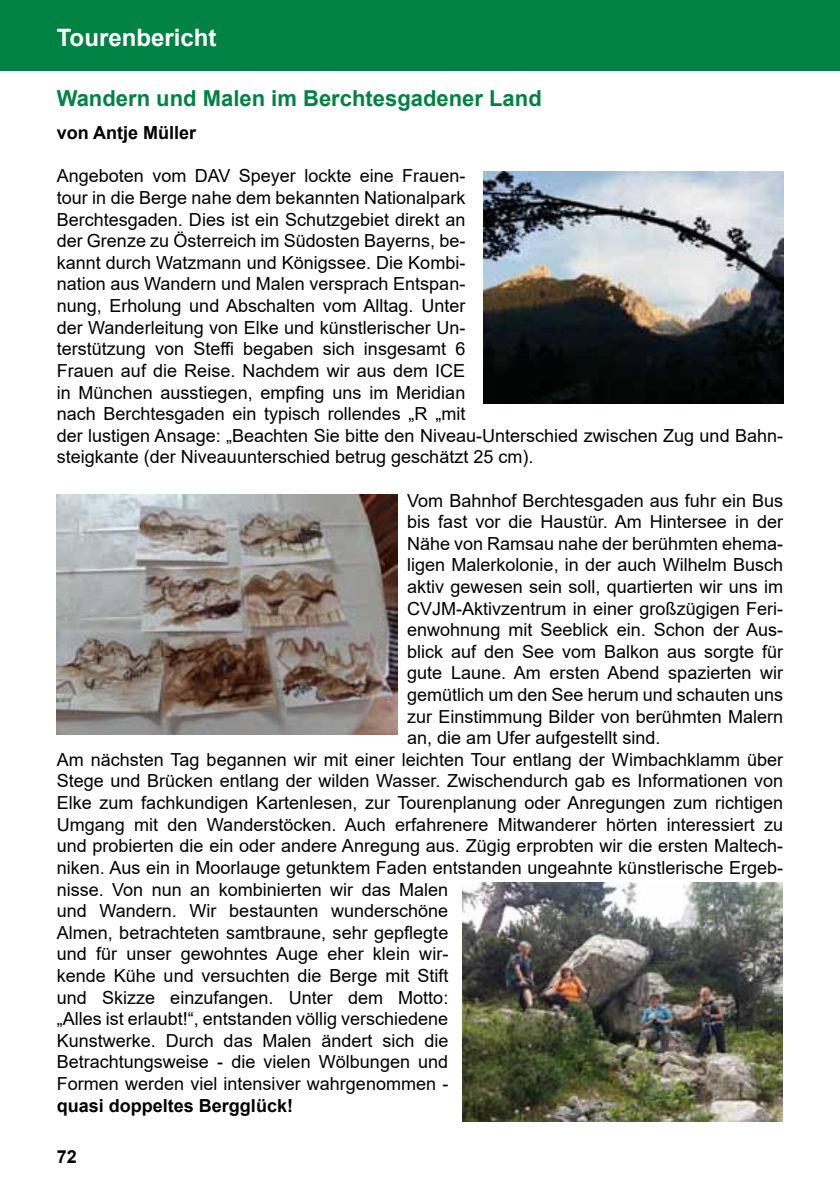
<style>
.page{position:relative;width:840px;height:1191px;background:#fff}
.page>*{position:absolute;margin:0;border:0;box-sizing:border-box;transform-origin:0 0}
.t1{font:700 24px "Arial";color:#fff}
.t2{font:700 22px "Arial";color:#008244}
.t3{font:18px/21.6px "Arial";color:#000}
.t4{font:700 18px "Arial";color:#000}
</style>
<div class="page">
<div style="left:0;top:0;width:839px;height:71px;background:#008244"></div>
<img style="left:483px;top:171px;width:299px;height:233px">
<img style="left:57px;top:495px;width:340px;height:239px">
<img style="left:462px;top:882px;width:319px;height:240px">
<h1 class="t1" style="left:57px;top:20px;width:161px">Tourenbericht</h1>
<p class="t2" style="left:57px;top:83px;width:486px">Wandern und Malen im Berchtesgadener Land</p>
<p class="t4" style="left:57px;top:120px;width:141px">von Antje Müller</p>
<p class="t3" style="left:57px;top:165px;width:727px">Angeboten vom DAV Speyer lockte eine Frauen-<br>tour in die Berge nahe dem bekannten Nationalpark<br>Berchtesgaden. Dies ist ein Schutzgebiet direkt an<br>der Grenze zu Österreich im Südosten Bayerns, be-<br>kannt durch Watzmann und Königssee. Die Kombi-<br>nation aus Wandern und Malen versprach Entspan-<br>nung, Erholung und Abschalten vom Alltag. Unter<br>der Wanderleitung von Elke und künstlerischer Un-<br>terstützung von Steffi begaben sich insgesamt 6<br>Frauen auf die Reise. Nachdem wir aus dem ICE<br>in München ausstiegen, empfing uns im Meridian<br>nach Berchtesgaden ein typisch rollendes „R „mit<br>der lustigen Ansage: „Beachten Sie bitte den Niveau-Unterschied zwischen Zug und Bahn&shy;steigkante (der Niveauunterschied betrug geschätzt 25 cm).</p>
<p class="t3" style="left:407px;top:489px;width:377px">Vom Bahnhof Berchtesgaden aus fuhr ein Bus</p>
<p class="t3" style="left:407px;top:511px;width:377px">bis fast vor die Haustür. Am Hintersee in der</p>
<p class="t3" style="left:407px;top:532px;width:377px">Nähe von Ramsau nahe der berühmten ehema-</p>
<p class="t3" style="left:407px;top:554px;width:377px">ligen Malerkolonie, in der auch Wilhelm Busch</p>
<p class="t3" style="left:407px;top:576px;width:377px">aktiv gewesen sein soll, quartierten wir uns im</p>
<p class="t3" style="left:407px;top:597px;width:377px">CVJM-Aktivzentrum in einer großzügigen Feri-</p>
<p class="t3" style="left:407px;top:619px;width:377px">enwohnung mit Seeblick ein. Schon der Aus-</p>
<p class="t3" style="left:407px;top:640px;width:377px">blick auf den See vom Balkon aus sorgte für</p>
<p class="t3" style="left:407px;top:662px;width:377px">gute Laune. Am ersten Abend spazierten wir</p>
<p class="t3" style="left:407px;top:684px;width:377px">gemütlich um den See herum und schauten uns</p>
<p class="t3" style="left:407px;top:705px;width:377px">zur Einstimmung Bilder von berühmten Malern</p>
<p class="t3" style="left:407px;top:727px;width:255px">an, die am Ufer aufgestellt sind.</p>
<p class="t3" style="left:57px;top:748px;width:727px">Am nächsten Tag begannen wir mit einer leichten Tour entlang der Wimbachklamm über</p>
<p class="t3" style="left:57px;top:770px;width:727px">Stege und Brücken entlang der wilden Wasser. Zwischendurch gab es Informationen von</p>
<p class="t3" style="left:57px;top:792px;width:727px">Elke zum fachkundigen Kartenlesen, zur Tourenplanung oder Anregungen zum richtigen</p>
<p class="t3" style="left:57px;top:813px;width:727px">Umgang mit den Wanderstöcken. Auch erfahrenere Mitwanderer hörten interessiert zu</p>
<p class="t3" style="left:57px;top:835px;width:727px">und probierten die ein oder andere Anregung aus. Zügig erprobten wir die ersten Maltech-</p>
<p class="t3" style="left:57px;top:856px;width:727px">niken. Aus ein in Moorlauge getunktem Faden entstanden ungeahnte künstlerische Ergeb-</p>
<p class="t3" style="left:57px;top:878px;width:393px">nisse. Von nun an kombinierten wir das Malen</p>
<p class="t3" style="left:57px;top:900px;width:393px">und Wandern. Wir bestaunten wunderschöne</p>
<p class="t3" style="left:57px;top:921px;width:393px">Almen, betrachteten samtbraune, sehr gepflegte</p>
<p class="t3" style="left:57px;top:943px;width:393px">und für unser gewohntes Auge eher klein wir-</p>
<p class="t3" style="left:57px;top:964px;width:393px">kende Kühe und versuchten die Berge mit Stift</p>
<p class="t3" style="left:57px;top:986px;width:393px">und Skizze einzufangen. Unter dem Motto:</p>
<p class="t3" style="left:57px;top:1008px;width:393px">„Alles ist erlaubt!“, entstanden völlig verschiedene</p>
<p class="t3" style="left:57px;top:1029px;width:393px">Kunstwerke. Durch das Malen ändert sich die</p>
<p class="t3" style="left:57px;top:1051px;width:393px">Betrachtungsweise - die vielen Wölbungen und</p>
<p class="t3" style="left:57px;top:1072px;width:393px">Formen werden viel intensiver wahrgenommen -</p>
<p class="t4" style="left:57px;top:1092px;width:238px">quasi doppeltes Bergglück!</p>
<p class="t4" style="left:57px;top:1143px;width:22px">72</p>
</div>
